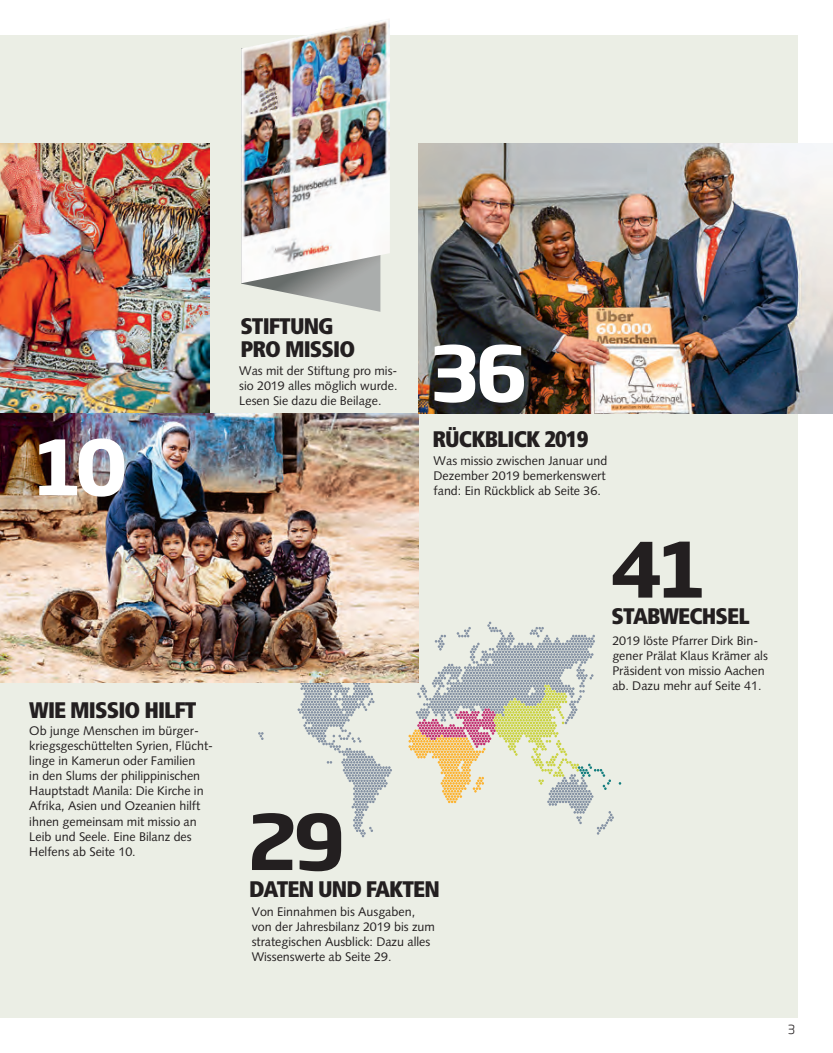
<style>
.page{position:relative;width:833px;height:1053px;background:#fff}
.page>*{position:absolute;margin:0;border:0;box-sizing:border-box;transform-origin:0 0}
.t1{font:700 75px "Soho Gothic Std";color:#fff}
.t2{font:700 75px "Soho Gothic Std";color:#231f20}
.t3{font:900 condensed 22.5px "Frutiger";letter-spacing:-.04em;color:#231f20}
.Copytext_Kasten{font:12.5px/15px "Syntax";color:#231f20}
.t4{font:300 12.5px "Soho Gothic Std";color:#231f20}
</style>
<div class="page">
<div style="left:0;top:35px;width:797px;height:982px;background:#ebeee5"></div>
<img style="left:0;top:144px;width:209px;height:269px">
<svg style="left:255px;top:621px;width:366px;height:216px"></svg>
<img style="left:0;top:413px;width:418px;height:269px">
<img style="left:418px;top:144px;width:415px;height:269px">
<svg style="left:241px;top:283px;width:139px;height:29px"></svg>
<img style="left:241px;top:19px;width:149px;height:264px">
<p class="t1" style="left:35px;top:418px;width:94px">10</p>
<p class="t3" style="left:29px;top:696px;width:169px">WIE MISSIO HILFT</p>
<p class="Copytext_Kasten" style="left:29px;top:723px;width:185px">Ob junge Menschen im bürger&shy;kriegsgeschüttelten Syrien, Flücht&shy;linge in Kamerun oder Familien<br>in den Slums der philippinischen<br>Hauptstadt Manila: Die Kirche in<br>Afrika, Asien und Ozeanien hilft ihnen gemeinsam mit missio an<br>Leib und Seele. Eine Bilanz des<br>Helfens ab Seite 10.</p>
<p class="t3" style="left:240px;top:312px;width:95px">STIFTUNG</p>
<p class="t3" style="left:240px;top:335px;width:116px">PRO MISSIO</p>
<p class="Copytext_Kasten" style="left:239px;top:363px;width:160px;text-align:justify">Was mit der Stiftung pro mis&shy;sio 2019 alles möglich wurde.<br>Lesen Sie dazu die Beilage.</p>
<p class="t1" style="left:430px;top:325px;width:99px">36</p>
<p class="t3" style="left:432px;top:425px;width:157px">RÜCKBLICK 2019</p>
<p class="Copytext_Kasten" style="left:433px;top:453px;width:175px">Was missio zwischen Januar und<br>Dezember 2019 bemerkenswert fand: Ein Rückblick ab Seite 36.</p>
<p class="t2" style="left:609px;top:521px;width:97px">41</p>
<p class="t3" style="left:611px;top:602px;width:140px">STABWECHSEL</p>
<p class="Copytext_Kasten" style="left:612px;top:633px;width:157px">2019 löste Pfarrer Dirk Bin&shy;gener Prälat Klaus Krämer als<br>Präsident von missio Aachen ab. Dazu mehr auf Seite 41.</p>
<p class="t2" style="left:248px;top:793px;width:98px">29</p>
<p class="Copytext_Kasten" style="left:252px;top:903px;width:185px">Von Einnahmen bis Ausgaben, von der Jahresbilanz 2019 bis zum strategischen Ausblick: Dazu alles<br>Wissenswerte ab Seite 29.</p>
<p class="t3" style="left:249px;top:875px;width:192px">DATEN UND FAKTEN</p>
<p class="t4" style="left:788px;top:1020px;width:9px">3</p>
</div>
